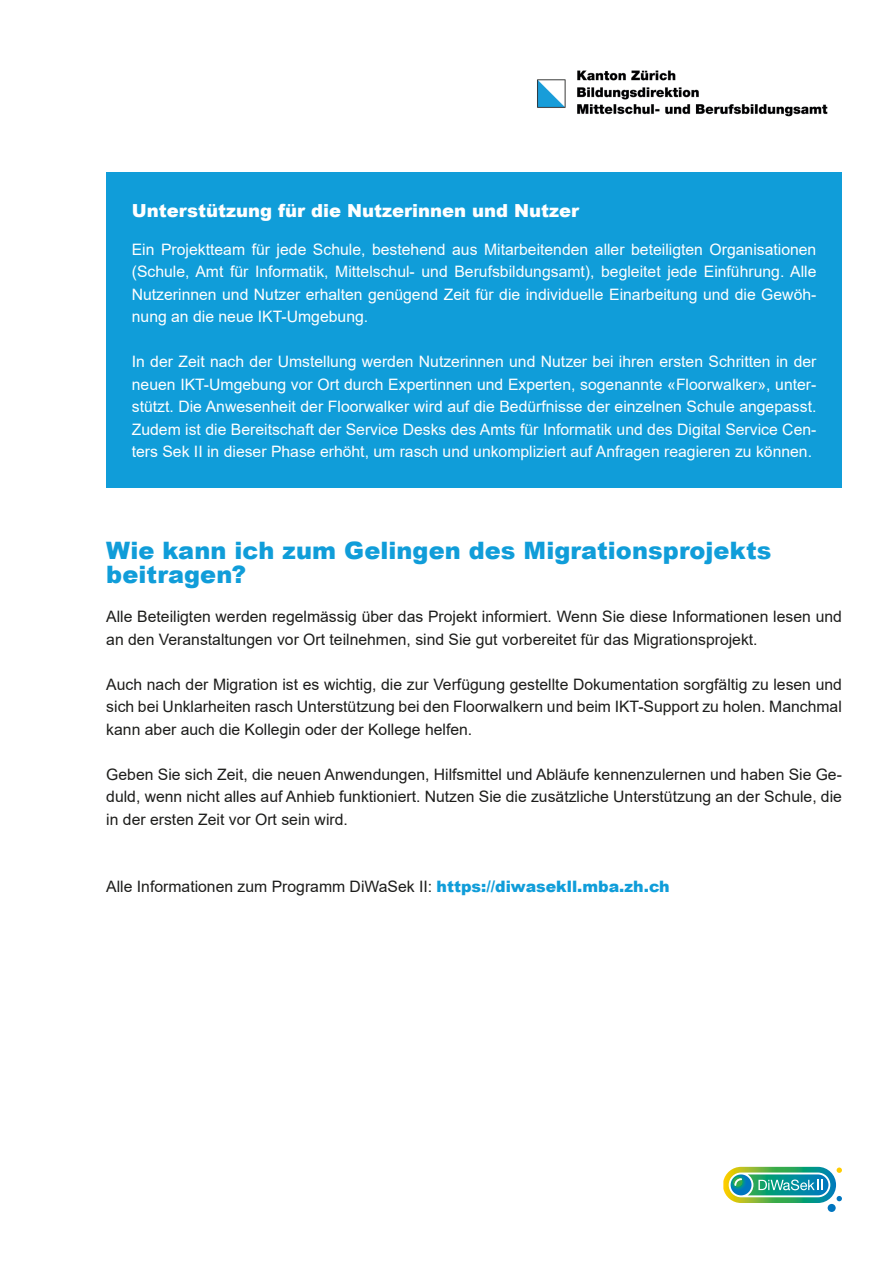
<style>
.page{position:relative;width:893px;height:1263px;background:#fff}
.page>*{position:absolute;margin:0;border:0;box-sizing:border-box;transform-origin:0 0}
.t1{font:900 24px "Arial";letter-spacing:.005em;color:#109dd9}
.t2{font:900 18px "Arial";color:#fff}
.Lauftexr{font:15.75px/22.5px "Arial";color:#fff;text-align:justify}
.Lauftexr-2{font:15.75px/22.5px "Arial";color:#1d1d1b;text-align:justify}
.s1{font-weight:900;color:#109dd9}
</style>
<div class="page">
<div style="left:106px;top:172px;width:736px;height:315px;background:#109dd9"></div>
<img style="left:537px;top:70px;width:291px;height:47px">
<div style="left:828px;top:1204px;width:8px;height:8px;background:#0075bf;border-radius:50%"></div>
<svg style="left:723px;top:1167px;width:119px;height:36px"></svg>
<p class="t2" style="left:132px;top:198px;width:449px">Unterstützung für die Nutzerinnen und Nutzer</p>
<p class="Lauftexr" style="left:132px;top:238px;width:686px">Ein Projektteam für jede Schule, bestehend aus Mitarbeitenden aller beteiligten Organisationen (Schule, Amt für Informatik, Mittelschul- und Berufsbildungsamt), begleitet jede Einführung. Alle Nutzerinnen und Nutzer erhalten genügend Zeit für die individuelle Einarbeitung und die Gewöh&shy;nung an die neue IKT-Umgebung.</p>
<p class="Lauftexr" style="left:132px;top:350px;width:686px">In der Zeit nach der Umstellung werden Nutzerinnen und Nutzer bei ihren ersten Schritten in der neuen IKT-Umgebung vor Ort durch Expertinnen und Experten, sogenannte «Floorwalker», unter&shy;stützt. Die Anwesenheit der Floorwalker wird auf die Bedürfnisse der einzelnen Schule angepasst.<br>Zudem ist die Bereitschaft der Service Desks des Amts für Informatik und des Digital Service Cen&shy;ters Sek II in dieser Phase erhöht, um rasch und unkompliziert auf Anfragen reagieren zu können.</p>
<p class="t1" style="left:106px;top:533px;width:667px">Wie kann ich zum Gelingen des Migrationsprojekts</p>
<p class="t1" style="left:106px;top:557px;width:141px">beitragen?</p>
<p class="Lauftexr-2" style="left:106px;top:605px;width:737px">Alle Beteiligten werden regelmässig über das Projekt informiert. Wenn Sie diese Informationen lesen und an den Veranstaltungen vor Ort teilnehmen, sind Sie gut vorbereitet für das Migrationsprojekt.</p>
<p class="Lauftexr-2" style="left:106px;top:673px;width:737px">Auch nach der Migration ist es wichtig, die zur Verfügung gestellte Dokumentation sorgfältig zu lesen und sich bei Unklarheiten rasch Unterstützung bei den Floorwalkern und beim IKT-Support zu holen. Manchmal kann aber auch die Kollegin oder der Kollege helfen.</p>
<p class="Lauftexr-2" style="left:106px;top:763px;width:737px">Geben Sie sich Zeit, die neuen Anwendungen, Hilfsmittel und Abläufe kennenzulernen und haben Sie Ge&shy;duld, wenn nicht alles auf Anhieb funktioniert. Nutzen Sie die zusätzliche Unterstützung an der Schule, die in der ersten Zeit vor Ort sein wird.</p>
<p class="Lauftexr-2" style="left:106px;top:875px;width:565px">Alle Informationen zum Programm DiWaSek II: <span class="s1">https://diwasekll.mba.zh.ch</span></p>
</div>
